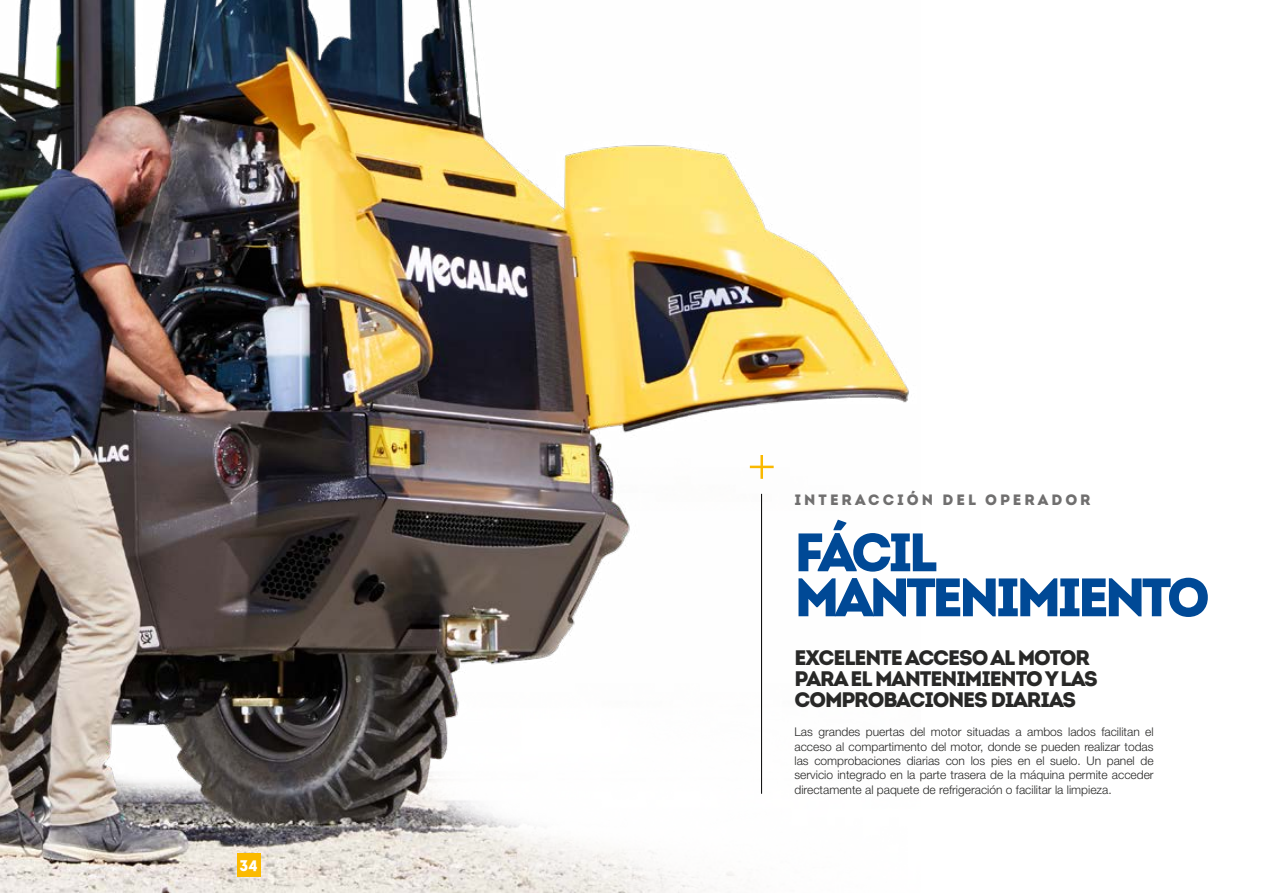
<style>
.page{position:relative;width:1263px;height:893px;background:#fff}
.page>*{position:absolute;margin:0;border:0;box-sizing:border-box;transform-origin:0 0}
.t1{font:900 54px/45px "Intro";letter-spacing:-.075em;color:#004996}
.t2{font:900 21px/21px "Intro";letter-spacing:-.05em;color:#282827}
.t3{font:900 15.45px "Intro";color:#fff}
.t4{font:900 15px "Intro";letter-spacing:.2em;color:#706f6f}
.t5{font:300 12px/14.4px "Helvetica Neue LT Pro";color:#282827;text-align:justify}
</style>
<div class="page">
<img style="left:0;top:0;width:909px;height:893px">
<div style="left:237px;top:853px;width:23px;height:23px;background:#fbba00"></div>
<p class="t3" style="left:240px;top:855px;width:20px">34</p>
<p class="t4" style="left:794px;top:490px;width:298px">INTERACCIÓN DEL OPERADOR</p>
<h1 class="t1" style="left:794px;top:529px;width:417px">FÁCIL<br>MANTENIMIENTO</h1>
<h2 class="t2" style="left:794px;top:647px;width:305px">EXCELENTE ACCESO AL MOTOR<br>PARA EL MANTENIMIENTO Y LAS<br>COMPROBACIONES DIARIAS</h2>
<p class="t5" style="left:794px;top:724px;width:361px">Las grandes puertas del motor situadas a ambos lados facilitan el acceso al compartimento del motor, donde se pueden realizar todas las comprobaciones diarias con los pies en el suelo. Un panel de servicio integrado en la parte trasera de la máquina permite acceder directamente al paquete de refrigeración o facilitar la limpieza.</p>
</div>
